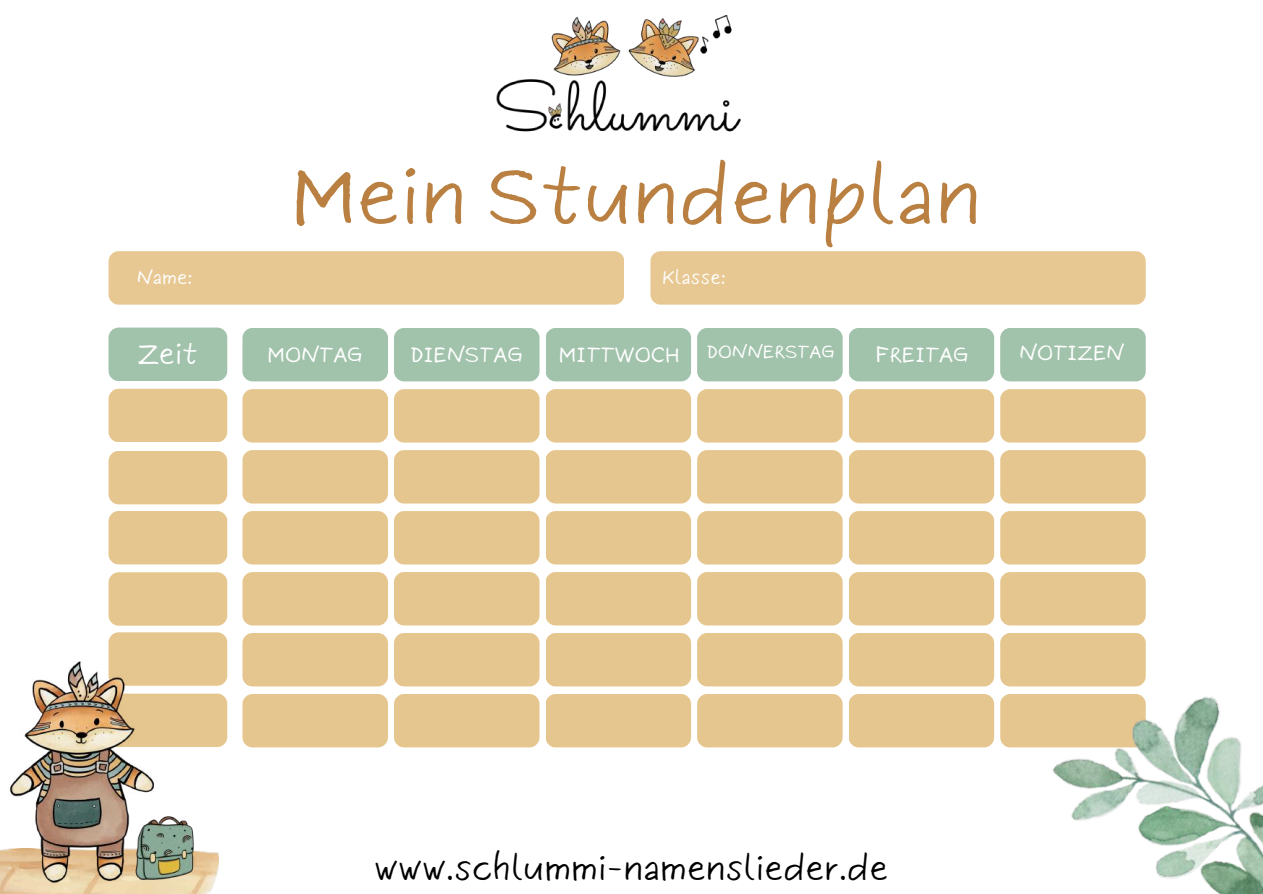
<style>
.page{position:relative;width:1263px;height:894px;background:#fff}
.page>*{position:absolute;margin:0;border:0;box-sizing:border-box;transform-origin:0 0}
.t1{font:76.8px "Six Hands Marker";color:#ba8042}
.t2{font:33px "Six Hands Marker";color:#000}
.t3{font:28.2px "Six Hands Marker";color:#fff}
.t4{font:20.7px "Six Hands Marker";color:#fff}
.t5{font:18.3px "Six Hands Marker";color:#fff}
.t6{font:17.7px "Six Hands Marker";color:#fff}
</style>
<div class="page">
<div style="left:109px;top:251px;width:515px;height:53px;background:#e7c893;border-radius:10px"></div>
<div style="left:109px;top:327px;width:118px;height:54px;background:#a1c2ab;border-radius:10px"></div>
<div style="left:109px;top:388px;width:118px;height:54px;background:#e6c68f;border-radius:10px"></div>
<div style="left:109px;top:451px;width:118px;height:53px;background:#e6c68f;border-radius:10px"></div>
<div style="left:109px;top:511px;width:118px;height:53px;background:#e6c68f;border-radius:10px"></div>
<div style="left:109px;top:572px;width:118px;height:53px;background:#e6c68f;border-radius:10px"></div>
<div style="left:109px;top:632px;width:118px;height:53px;background:#e6c68f;border-radius:10px"></div>
<div style="left:109px;top:693px;width:118px;height:53px;background:#e6c68f;border-radius:10px"></div>
<div style="left:650px;top:251px;width:496px;height:53px;background:#e7c893;border-radius:10px"></div>
<div style="left:242px;top:328px;width:146px;height:53px;background:#a1c2ab;border-radius:10px"></div>
<div style="left:242px;top:389px;width:146px;height:53px;background:#e6c68f;border-radius:10px"></div>
<div style="left:242px;top:632px;width:146px;height:54px;background:#e6c68f;border-radius:10px"></div>
<div style="left:242px;top:450px;width:146px;height:53px;background:#e6c68f;border-radius:10px"></div>
<div style="left:242px;top:511px;width:146px;height:53px;background:#e6c68f;border-radius:10px"></div>
<div style="left:242px;top:572px;width:146px;height:53px;background:#e6c68f;border-radius:10px"></div>
<div style="left:242px;top:693px;width:146px;height:54px;background:#e6c68f;border-radius:10px"></div>
<div style="left:394px;top:328px;width:145px;height:53px;background:#a1c2ab;border-radius:10px"></div>
<div style="left:394px;top:389px;width:145px;height:53px;background:#e6c68f;border-radius:10px"></div>
<div style="left:394px;top:632px;width:145px;height:54px;background:#e6c68f;border-radius:10px"></div>
<div style="left:394px;top:450px;width:145px;height:53px;background:#e6c68f;border-radius:10px"></div>
<div style="left:394px;top:511px;width:145px;height:53px;background:#e6c68f;border-radius:10px"></div>
<div style="left:394px;top:572px;width:145px;height:53px;background:#e6c68f;border-radius:10px"></div>
<div style="left:394px;top:693px;width:145px;height:54px;background:#e6c68f;border-radius:10px"></div>
<div style="left:546px;top:328px;width:145px;height:53px;background:#a1c2ab;border-radius:10px"></div>
<div style="left:546px;top:389px;width:145px;height:53px;background:#e6c68f;border-radius:10px"></div>
<div style="left:546px;top:632px;width:145px;height:54px;background:#e6c68f;border-radius:10px"></div>
<div style="left:546px;top:450px;width:145px;height:53px;background:#e6c68f;border-radius:10px"></div>
<div style="left:546px;top:511px;width:145px;height:53px;background:#e6c68f;border-radius:10px"></div>
<div style="left:546px;top:572px;width:145px;height:53px;background:#e6c68f;border-radius:10px"></div>
<div style="left:546px;top:693px;width:145px;height:54px;background:#e6c68f;border-radius:10px"></div>
<div style="left:697px;top:328px;width:146px;height:53px;background:#a1c2ab;border-radius:10px"></div>
<div style="left:697px;top:389px;width:146px;height:53px;background:#e6c68f;border-radius:10px"></div>
<div style="left:697px;top:632px;width:146px;height:54px;background:#e6c68f;border-radius:10px"></div>
<div style="left:697px;top:450px;width:146px;height:53px;background:#e6c68f;border-radius:10px"></div>
<div style="left:697px;top:511px;width:146px;height:53px;background:#e6c68f;border-radius:10px"></div>
<div style="left:697px;top:572px;width:146px;height:53px;background:#e6c68f;border-radius:10px"></div>
<div style="left:697px;top:693px;width:146px;height:54px;background:#e6c68f;border-radius:10px"></div>
<div style="left:849px;top:328px;width:145px;height:53px;background:#a1c2ab;border-radius:10px"></div>
<div style="left:849px;top:389px;width:145px;height:53px;background:#e6c68f;border-radius:10px"></div>
<div style="left:849px;top:632px;width:145px;height:54px;background:#e6c68f;border-radius:10px"></div>
<div style="left:849px;top:450px;width:145px;height:53px;background:#e6c68f;border-radius:10px"></div>
<div style="left:849px;top:511px;width:145px;height:53px;background:#e6c68f;border-radius:10px"></div>
<div style="left:849px;top:572px;width:145px;height:53px;background:#e6c68f;border-radius:10px"></div>
<div style="left:849px;top:693px;width:145px;height:54px;background:#e6c68f;border-radius:10px"></div>
<div style="left:1000px;top:328px;width:146px;height:53px;background:#a1c2ab;border-radius:10px"></div>
<div style="left:1000px;top:389px;width:146px;height:53px;background:#e6c68f;border-radius:10px"></div>
<div style="left:1000px;top:632px;width:146px;height:54px;background:#e6c68f;border-radius:10px"></div>
<div style="left:1000px;top:450px;width:146px;height:53px;background:#e6c68f;border-radius:10px"></div>
<div style="left:1000px;top:511px;width:146px;height:53px;background:#e6c68f;border-radius:10px"></div>
<div style="left:1000px;top:572px;width:146px;height:53px;background:#e6c68f;border-radius:10px"></div>
<div style="left:1000px;top:693px;width:146px;height:54px;background:#e6c68f;border-radius:10px"></div>
<img style="left:496px;top:15px;width:245px;height:117px">
<img style="left:1037px;top:648px;width:226px;height:245px">
<img style="left:177px;top:852px;width:41px;height:41px">
<img style="left:0;top:632px;width:177px;height:261px">
<img style="left:118px;top:803px;width:92px;height:89px">
<h1 class="t1" style="left:291px;top:131px;width:692px">Mein Stundenplan</h1>
<p class="t5" style="left:137px;top:262px;width:57px">Name:</p>
<p class="t5" style="left:662px;top:262px;width:65px">Klasse:</p>
<h3 class="t3" style="left:138px;top:330px;width:62px">Zeit</h3>
<p class="t4" style="left:268px;top:336px;width:97px">MONTAG</p>
<p class="t4" style="left:410px;top:337px;width:114px">DIENSTAG</p>
<p class="t4" style="left:559px;top:336px;width:122px">MITTWOCH</p>
<p class="t6" style="left:707px;top:337px;width:129px">DONNERSTAG</p>
<p class="t4" style="left:876px;top:337px;width:94px">FREITAG</p>
<p class="t4" style="left:1019px;top:335px;width:107px">NOTIZEN</p>
<h2 class="t2" style="left:374px;top:840px;width:516px">www.schlummi-namenslieder.de</h2>
</div>
